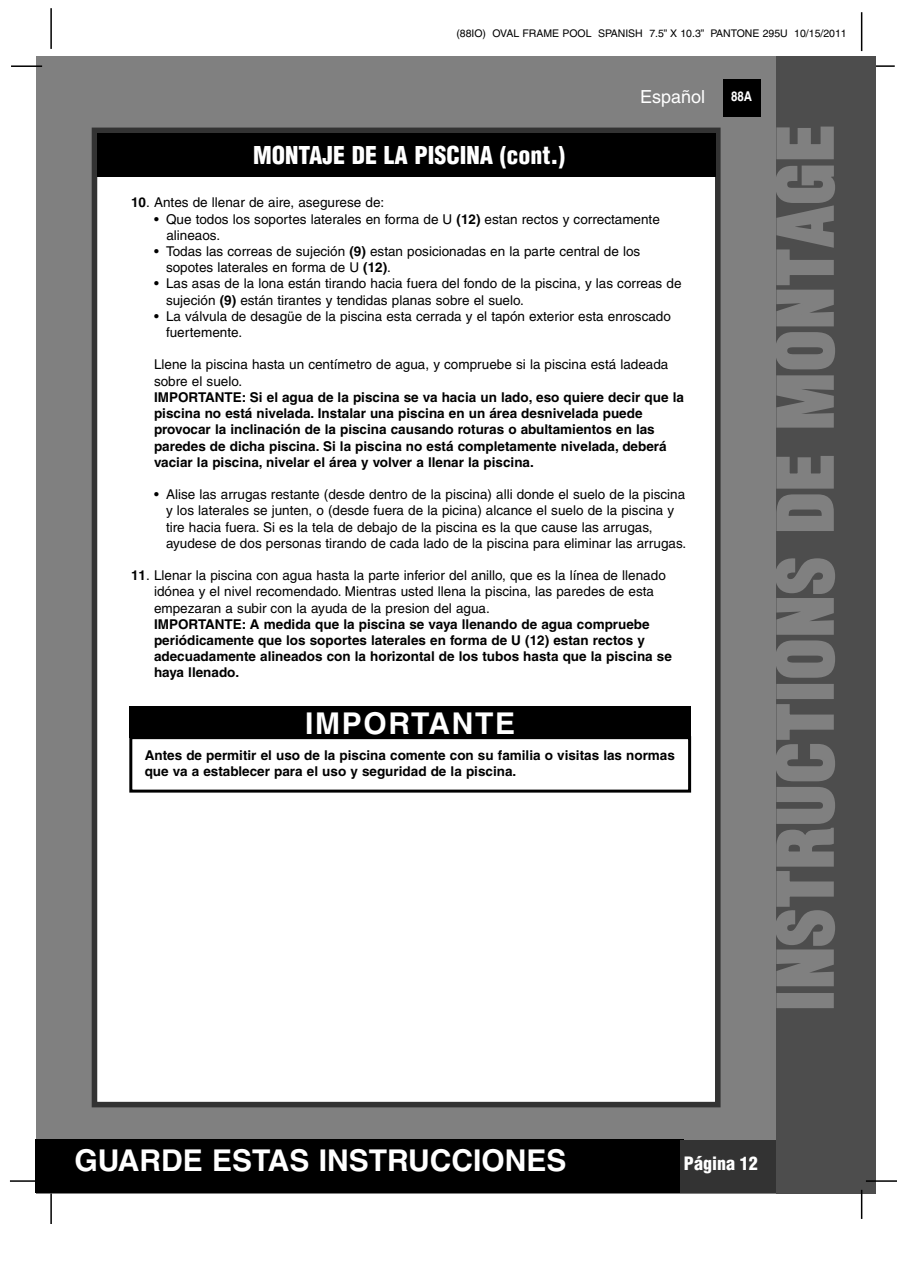
<style>
.page{position:relative;width:897px;height:1264px;background:#fff}
.page>*{position:absolute;margin:0;border:0;box-sizing:border-box;transform-origin:0 0}
.t1{font:900 condensed 73.5px "Helvetica";letter-spacing:.025em;color:#808080}
.t2{font:700 30px "Helvetica";color:#fff}
.t3{font:700 30px "Helvetica";letter-spacing:.055em;color:#fff}
.t4{font:900 condensed 24px "Helvetica";color:#fff}
.t5{font:900 condensed 18px "Helvetica";color:#fff}
.t6{font:18px "Helvetica";color:#fff}
.t7{font:13.5px/16.2px "Helvetica";color:#000}
.t8{font:700 13.5px/16.2px "Helvetica";color:#000}
.t9{font:700 13.5px "Helvetica";color:#fff;scale:.85 1}
.t10{font:10.5px "Helvetica";color:#000}
.s1{font-weight:700}
</style>
<div class="page">
<div style="left:36px;top:56px;width:751px;height:1137px;background:#808080"></div>
<div style="left:722px;top:79px;width:38px;height:38px;background:#000"></div>
<hr style="left:863px;top:65px;width:31px;height:2px;background:#000">
<hr style="left:50px;top:8px;width:2px;height:41px;background:#000">
<hr style="left:860px;top:12px;width:2px;height:39px;background:#000">
<div style="left:36px;top:1140px;width:647px;height:53px;background:#000"></div>
<div style="left:680px;top:1140px;width:107px;height:53px;background:#333"></div>
<div style="left:776px;top:56px;width:99px;height:1137px;background:#4d4d4d"></div>
<hr style="left:865px;top:1180px;width:31px;height:1px;background:#000">
<hr style="left:860px;top:1189px;width:2px;height:30px;background:#000">
<hr style="left:50px;top:1193px;width:2px;height:31px;background:#000">
<hr style="left:10px;top:1180px;width:31px;height:1px;background:#000">
<hr style="left:11px;top:65px;width:31px;height:2px;background:#000">
<div style="left:97px;top:133px;width:618px;height:968px;background:#fff"></div>
<div style="left:92px;top:128px;width:628px;height:979px;border:6px solid #333"></div>
<div style="left:97px;top:133px;width:618px;height:43px;background:#000"></div>
<div style="left:129px;top:705px;width:562px;height:32px;background:#000"></div>
<div style="left:129px;top:736px;width:562px;height:56px;border:3px solid #000"></div>
<p class="t10" style="left:456px;top:29px;width:392px">(88IO) OVAL FRAME POOL SPANISH 7.5” X 10.3” PANTONE 295U 10/15/2011</p>
<h3 class="t6" style="left:640px;top:90px;width:67px">Español</h3>
<h3 class="t4" style="left:253px;top:146px;width:313px">MONTAJE DE LA PISCINA (cont.)</h3>
<p class="t7" style="left:131px;top:196px;width:255px"><span class="s1">10</span>. Antes de llenar de aire, asegurese de:</p>
<p class="t7" style="left:166px;top:212px;width:495px;text-indent:-12px">• Que todos los soportes laterales en forma de U <span class="s1">(12)</span> estan rectos y correctamente alineaos.</p>
<p class="t7" style="left:166px;top:244px;width:476px;text-indent:-12px">• Todas las correas de sujeción <span class="s1">(9)</span> estan posicionadas en la parte central de los sopotes laterales en forma de U <span class="s1">(12)</span>.</p>
<p class="t7" style="left:166px;top:277px;width:517px;text-indent:-12px">• Las asas de la lona están tirando hacia fuera del fondo de la piscina, y las correas de sujeción <span class="s1">(9)</span> están tirantes y tendidas planas sobre el suelo.</p>
<p class="t7" style="left:166px;top:309px;width:506px;text-indent:-12px">• La válvula de desagüe de la piscina esta cerrada y el tapón exterior esta enroscado fuertemente.</p>
<p class="t7" style="left:154px;top:358px;width:516px">Llene la piscina hasta un centímetro de agua, y compruebe si la piscina está ladeada sobre el suelo.</p>
<p class="t8" style="left:154px;top:390px;width:531px">IMPORTANTE: Si el agua de la piscina se va hacia un lado, eso quiere decir que la piscina no está nivelada. Instalar una piscina en un área desnivelada puede provocar la inclinación de la piscina causando roturas o abultamientos en las paredes de dicha piscina. Si la piscina no está completamente nivelada, deberá vaciar la piscina, nivelar el área y volver a llenar la piscina.</p>
<p class="t7" style="left:166px;top:487px;width:521px;text-indent:-12px">• Alise las arrugas restante (desde dentro de la piscina) alli donde el suelo de la piscina y los laterales se junten, o (desde fuera de la picina) alcance el suelo de la piscina y tire hacia fuera. Si es la tela de debajo de la piscina es la que cause las arrugas, ayudese de dos personas tirando de cada lado de la piscina para eliminar las arrugas.</p>
<p class="t7" style="left:154px;top:568px;width:513px;text-indent:-23px"><span class="s1">11</span>. Llenar la piscina con agua hasta la parte inferior del anillo, que es la línea de llenado idónea y el nivel recomendado. Mientras usted llena la piscina, las paredes de esta empezaran a subir con la ayuda de la presion del agua.</p>
<p class="t8" style="left:154px;top:617px;width:519px">IMPORTANTE: A medida que la piscina se vaya llenando de agua compruebe periódicamente que los soportes laterales en forma de U (12) estan rectos y adecuadamente alineados con la horizontal de los tubos hasta que la piscina se haya llenado.</p>
<h2 class="t3" style="left:305px;top:713px;width:212px">IMPORTANTE</h2>
<p class="t8" style="left:145px;top:748px;width:531px">Antes de permitir el uso de la piscina comente con su familia o visitas las normas que va a establecer para el uso y seguridad de la piscina.</p>
<p class="t9" style="left:731px;top:92px;width:26px">88A</p>
<h1 class="t1" style="left:777px;top:1010px;width:887px;rotate:-90deg">INSTRUCTIONS DE MONTAGE</h1>
<h2 class="t2" style="left:74px;top:1149px;width:493px">GUARDE ESTAS INSTRUCCIONES</h2>
<h3 class="t5" style="left:684px;top:1156px;width:75px">Página 12</h3>
</div>
